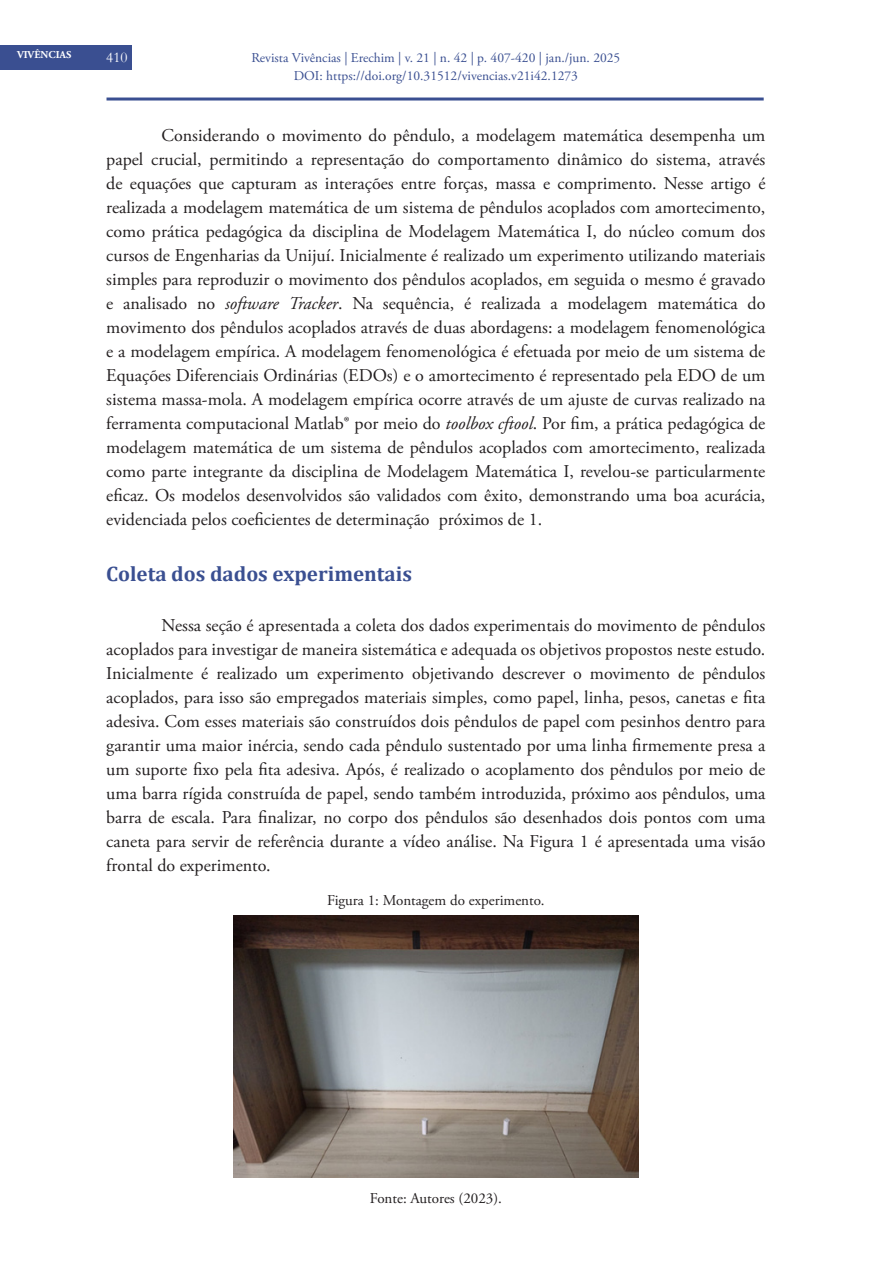
<style>
.page{position:relative;width:893px;height:1263px;background:#fff}
.page>*{position:absolute;margin:0;border:0;box-sizing:border-box;transform-origin:0 0}
.Subtítulos_no_capítulo_1{font:700 21px "Cambria";color:#3a4f91}
.TEXTO_NORMAL{font:18px/24px "Adobe Garamond Pro";color:#231f20;text-align:justify}
.Tabela{font:15px "Adobe Garamond Pro";color:#231f20}
.t1{font:15px "Garamond";color:#fff}
.t2{font:13.5px/18px "Adobe Garamond Pro";color:#3a4f91;text-align:center}
.t3{font:700 10.5px "Adobe Garamond Pro";color:#fff}
.s1{font-style:italic}
</style>
<div class="page">
<div style="left:0;top:45px;width:131px;height:24px;background:#3a4f91"></div>
<hr style="left:107px;top:98px;width:657px;height:3px;background:#3a4f91">
<img style="left:234px;top:915px;width:405px;height:263px">
<p class="t3" style="left:17px;top:49px;width:56px">VIVÊNCIAS</p>
<p class="t2" style="left:251px;top:49px;width:370px">Revista Vivências | Erechim | v. 21 | n. 42 | p. 407-420 | jan./jun. 2025<br>DOI: https://doi.org/10.31512/vivencias.v21i42.1273</p>
<p class="t1" style="left:106px;top:47px;width:23px">410</p>
<p class="TEXTO_NORMAL" style="left:106px;top:124px;width:661px;text-indent:55px">Considerando o movimento do pêndulo, a modelagem matemática desempenha um papel crucial, permitindo a representação do comportamento dinâmico do sistema, através de equações que capturam as interações entre forças, massa e comprimento. Nesse artigo é realizada a modelagem matemática de um sistema de pêndulos acoplados com amortecimento, como prática pedagógica da disciplina de Modelagem Matemática I, do núcleo comum dos cursos de Engenharias da Unijuí. Inicialmente é realizado um experimento utilizando materiais simples para reproduzir o movimento dos pêndulos acoplados, em seguida o mesmo é gravado e analisado no <span class="s1">software Tracker</span>. Na sequência, é realizada a modelagem matemática do movimento dos pêndulos acoplados através de duas abordagens: a modelagem fenomenológica e a modelagem empírica. A modelagem fenomenológica é efetuada por meio de um sistema de Equações Diferenciais Ordinárias (EDOs) e o amortecimento é representado pela EDO de um sistema massa-mola. A modelagem empírica ocorre através de um ajuste de curvas realizado na ferramenta computacional Matlab® por meio do <span class="s1">toolbox cftool</span>. Por fim, a prática pedagógica de modelagem matemática de um sistema de pêndulos acoplados com amortecimento, realizada como parte integrante da disciplina de Modelagem Matemática I, revelou-se particularmente eficaz. Os modelos desenvolvidos são validados com êxito, demonstrando uma boa acurácia, evidenciada pelos coeficientes de determinação próximos de 1.</p>
<p class="Subtítulos_no_capítulo_1" style="left:106px;top:559px;width:307px">Coleta dos dados experimentais</p>
<p class="TEXTO_NORMAL" style="left:106px;top:614px;width:661px;text-indent:55px">Nessa seção é apresentada a coleta dos dados experimentais do movimento de pêndulos acoplados para investigar de maneira sistemática e adequada os objetivos propostos neste estudo.<br>Inicialmente é realizado um experimento objetivando descrever o movimento de pêndulos acoplados, para isso são empregados materiais simples, como papel, linha, pesos, canetas e fita adesiva. Com esses materiais são construídos dois pêndulos de papel com pesinhos dentro para garantir uma maior inércia, sendo cada pêndulo sustentado por uma linha firmemente presa a um suporte fixo pela fita adesiva. Após, é realizado o acoplamento dos pêndulos por meio de uma barra rígida construída de papel, sendo também introduzida, próximo aos pêndulos, uma barra de escala. Para finalizar, no corpo dos pêndulos são desenhados dois pontos com uma caneta para servir de referência durante a vídeo análise. Na Figura 1 é apresentada uma visão frontal do experimento.</p>
<p class="Tabela" style="left:327px;top:891px;width:219px">Figura 1: Montagem do experimento.</p>
<p class="Tabela" style="left:370px;top:1189px;width:134px">Fonte: Autores (2023).</p>
</div>
